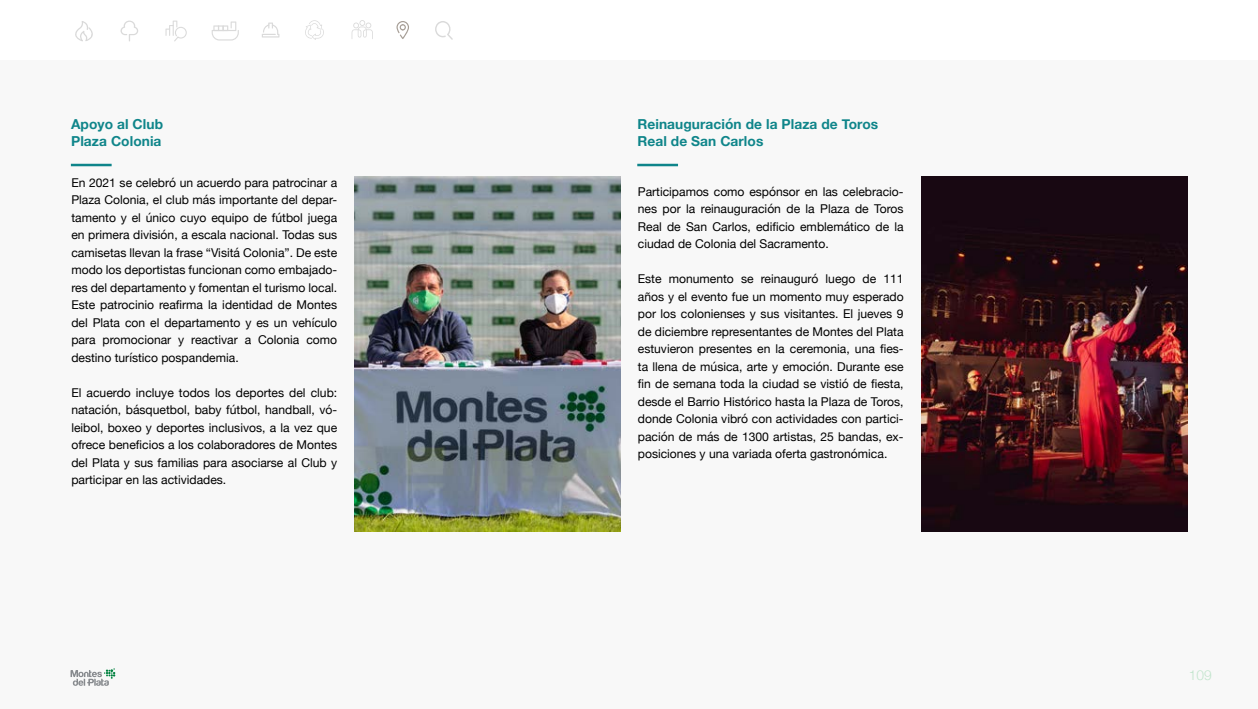
<style>
.page{position:relative;width:1258px;height:709px;background:#fff}
.page>*{position:absolute;margin:0;border:0;box-sizing:border-box;transform-origin:0 0}
.t1{font:700 13.75px/17.5px "Helvetica Neue";letter-spacing:.005em;color:#0f858a}
.t2{font:300 13.75px "Helvetica Neue";color:#c1e4cc}
.t3{font:12.12px/17.5px "Helvetica Neue";color:#000;text-align:justify}
</style>
<div class="page">
<div style="left:0;top:61px;width:1258px;height:648px;background:#f8f8f8"></div>
<svg style="left:71px;top:668px;width:44px;height:18px"></svg>
<img style="left:921px;top:176px;width:266px;height:355px">
<img style="left:354px;top:176px;width:266px;height:355px">
<hr style="left:71px;top:164px;width:41px;height:2px;background:#0f858a">
<hr style="left:637px;top:164px;width:41px;height:2px;background:#0f858a">
<svg style="left:352px;top:20px;width:21px;height:19px"></svg>
<svg style="left:396px;top:21px;width:13px;height:18px"></svg>
<svg style="left:435px;top:21px;width:18px;height:19px"></svg>
<svg style="left:305px;top:20px;width:19px;height:20px"></svg>
<svg style="left:262px;top:23px;width:17px;height:15px"></svg>
<svg style="left:212px;top:21px;width:27px;height:20px"></svg>
<svg style="left:121px;top:21px;width:17px;height:20px"></svg>
<svg style="left:165px;top:21px;width:22px;height:20px"></svg>
<svg style="left:75px;top:21px;width:18px;height:20px"></svg>
<p class="t1" style="left:71px;top:115px;width:93px">Apoyo al Club<br>Plaza Colonia</p>
<p class="t3" style="left:71px;top:174px;width:267px">En 2021 se celebró un acuerdo para patrocinar a Plaza Colonia, el club más importante del depar&shy;tamento y el único cuyo equipo de fútbol juega en primera división, a escala nacional. Todas sus camisetas llevan la frase “Visitá Colonia”. De este modo los deportistas funcionan como embajado&shy;res del departamento y fomentan el turismo local.<br>Este patrocinio reafirma la identidad de Montes del Plata con el departamento y es un vehículo para promocionar y reactivar a Colonia como destino turístico pospandemia.</p>
<p class="t3" style="left:71px;top:384px;width:267px">El acuerdo incluye todos los deportes del club: natación, básquetbol, baby fútbol, handball, vó&shy;leibol, boxeo y deportes inclusivos, a la vez que ofrece beneficios a los colaboradores de Montes del Plata y sus familias para asociarse al Club y participar en las actividades.</p>
<p class="t1" style="left:637px;top:115px;width:242px">Reinauguración de la Plaza de Toros<br>Real de San Carlos</p>
<p class="t3" style="left:638px;top:183px;width:267px">Participamos como espónsor en las celebracio&shy;nes por la reinauguración de la Plaza de Toros Real de San Carlos, edificio emblemático de la ciudad de Colonia del Sacramento.</p>
<p class="t3" style="left:638px;top:271px;width:267px">Este monumento se reinauguró luego de 111 años y el evento fue un momento muy esperado por los colonienses y sus visitantes. El jueves 9 de diciembre representantes de Montes del Plata estuvieron presentes en la ceremonia, una fies&shy;ta llena de música, arte y emoción. Durante ese fin de semana toda la ciudad se vistió de fiesta, desde el Barrio Histórico hasta la Plaza de Toros, donde Colonia vibró con actividades con partici&shy;pación de más de 1300 artistas, 25 bandas, ex&shy;posiciones y una variada oferta gastronómica.</p>
<p class="t2" style="left:1189px;top:664px;width:25px">109</p>
</div>
